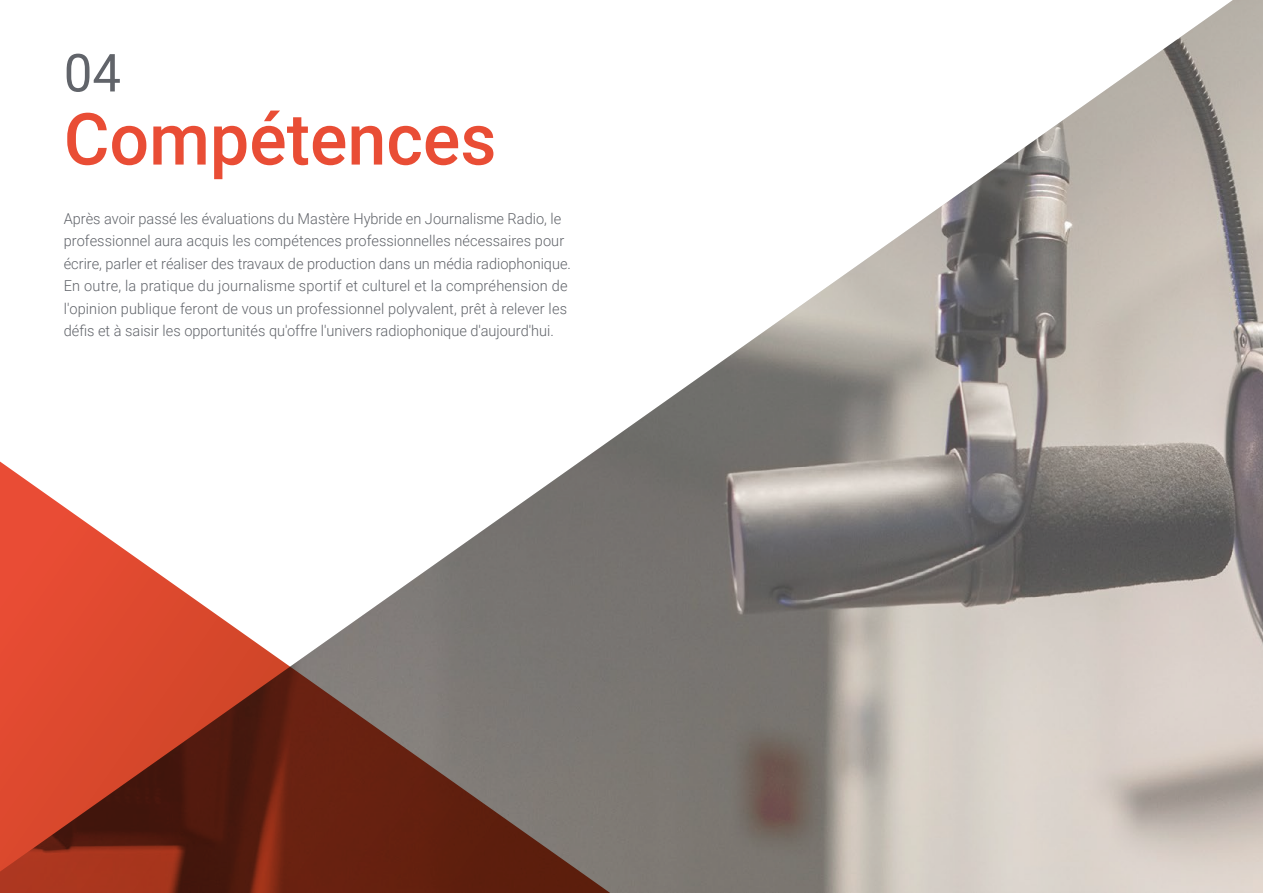
<style>
.page{position:relative;width:1263px;height:893px;background:#fff}
.page>*{position:absolute;margin:0;border:0;box-sizing:border-box;transform-origin:0 0}
.t1{font:500 72px "Roboto";color:#e94d35}
.t2{font:52.5px "Roboto";color:#61646a}
.t3{font:300 15px/22.5px "Roboto";color:#61646a}
</style>
<div class="page">
<img style="left:602px;top:0;width:661px;height:893px">
<svg style="left:0;top:446px;width:640px;height:447px"></svg>
<h2 class="t2" style="left:64px;top:36px;width:59px">04</h2>
<h1 class="t1" style="left:64px;top:89px;width:434px">Compétences</h1>
<p class="t3" style="left:64px;top:207px;width:509px">Après avoir passé les évaluations du Mastère Hybride en Journalisme Radio, le professionnel aura acquis les compétences professionnelles nécessaires pour écrire, parler et réaliser des travaux de production dans un média radiophonique.<br>En outre, la pratique du journalisme sportif et culturel et la compréhension de l'opinion publique feront de vous un professionnel polyvalent, prêt à relever les défis et à saisir les opportunités qu'offre l'univers radiophonique d'aujourd'hui.</p>
</div>
